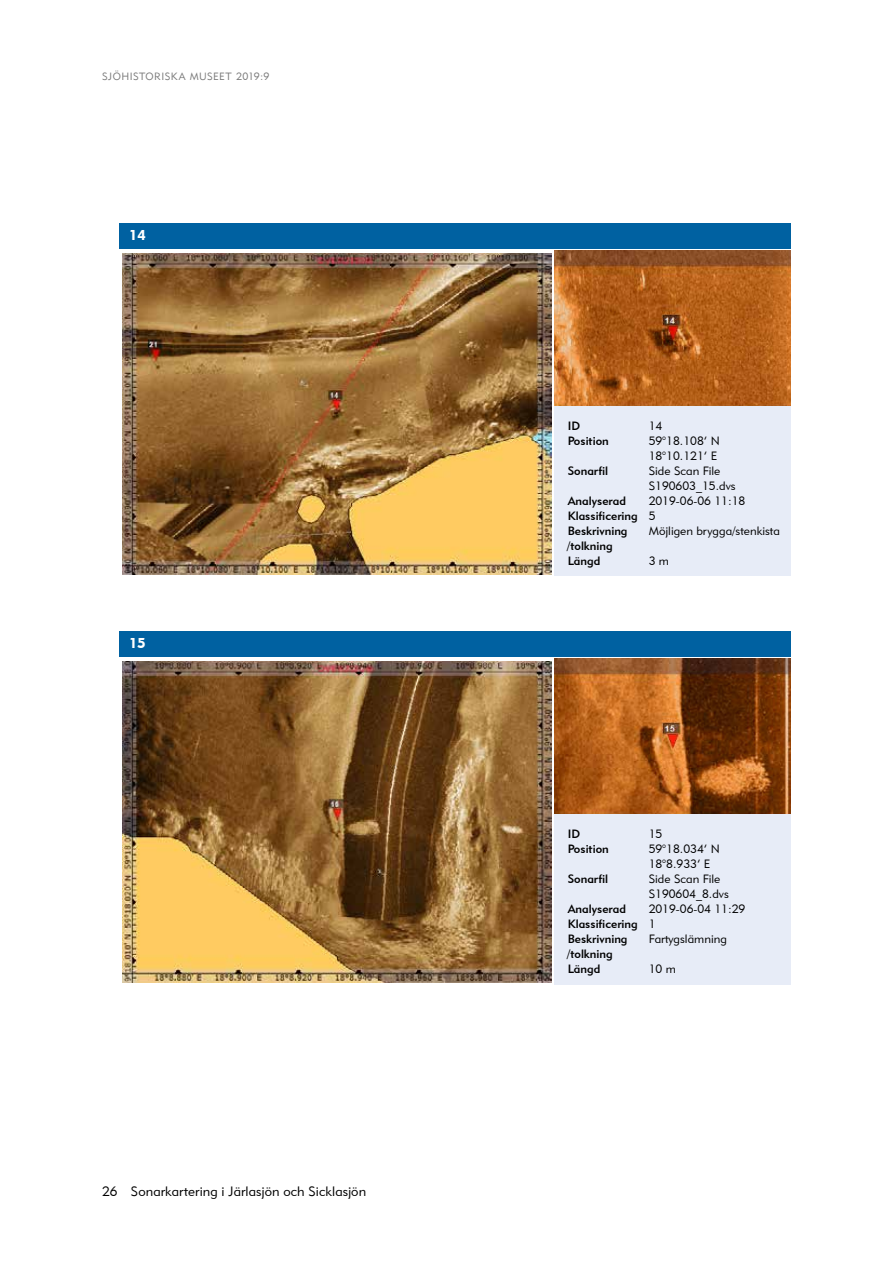
<style>
.page{position:relative;width:893px;height:1263px;background:#fff}
.page>*{position:absolute;margin:0;border:0;box-sizing:border-box;transform-origin:0 0}
.t1{font:14.25px "Geometric 415 BT Black A";color:#fff}
.t2{font:13.5px "Geometric 415 BT Lite A";letter-spacing:.005em;color:#000}
.Formula{font:12px/15px "Geometric 415 BT Lite A";color:#000}
.t3{font:12px/14.9px "Geometric 415 BT Medium A";color:#000}
.t4{font:10.5px "Geometric 415 BT Lite A";letter-spacing:.04em;color:#797979}
.s1{font-family:"Geometric 415 BT Lite A"}
</style>
<div class="page">
<div style="left:554px;top:407px;width:237px;height:169px;background:#e7ecf7"></div>
<div style="left:119px;top:223px;width:672px;height:25px;background:#0061a1"></div>
<img style="left:122px;top:253px;width:429px;height:322px">
<img style="left:554px;top:251px;width:237px;height:155px">
<div style="left:119px;top:631px;width:672px;height:26px;background:#0061a1"></div>
<img style="left:122px;top:661px;width:429px;height:322px">
<div style="left:554px;top:815px;width:237px;height:170px;background:#e7ecf7"></div>
<img style="left:554px;top:658px;width:237px;height:157px">
<p class="t4" style="left:102px;top:70px;width:169px">SJÖHISTORISKA MUSEET 2019:9</p>
<h4 class="t1" style="left:129px;top:226px;width:18px">14</h4>
<h4 class="t1" style="left:129px;top:634px;width:18px">15</h4>
<p class="t2" style="left:102px;top:1183px;width:266px">26 Sonarkartering i Järlasjön och Sicklasjön</p>
<p class="t3" style="left:568px;top:418px;width:14px">ID</p>
<p class="Formula" style="left:649px;top:418px;width:15px">14</p>
<p class="t3" style="left:568px;top:433px;width:43px">Position</p>
<p class="Formula" style="left:649px;top:433px;width:73px">59°18.108’ N</p>
<p class="Formula" style="left:649px;top:448px;width:70px">18°10.121’ E</p>
<p class="t3" style="left:568px;top:463px;width:42px">Sonarfil</p>
<p class="Formula" style="left:649px;top:463px;width:88px">Side Scan File<br>S190603_15.dvs</p>
<p class="t3" style="left:568px;top:493px;width:60px">Analyserad</p>
<p class="Formula" style="left:649px;top:493px;width:98px">2019-06-06 11:18</p>
<p class="t3" style="left:568px;top:508px;width:89px">Klassificering <span class="s1">5</span></p>
<p class="t3" style="left:567px;top:523px;width:62px">Beskrivning /tolkning</p>
<p class="Formula" style="left:649px;top:523px;width:133px">Möjligen brygga/stenkista</p>
<p class="t3" style="left:568px;top:553px;width:34px">Längd</p>
<p class="Formula" style="left:649px;top:553px;width:22px">3 m</p>
<p class="t3" style="left:568px;top:826px;width:14px">ID</p>
<p class="Formula" style="left:649px;top:826px;width:15px">15</p>
<p class="t3" style="left:568px;top:841px;width:43px">Position</p>
<p class="Formula" style="left:649px;top:841px;width:73px">59°18.034’ N</p>
<p class="Formula" style="left:649px;top:856px;width:63px">18°8.933’ E</p>
<p class="t3" style="left:568px;top:871px;width:42px">Sonarfil</p>
<p class="Formula" style="left:649px;top:871px;width:82px">Side Scan File<br>S190604_8.dvs</p>
<p class="t3" style="left:568px;top:901px;width:60px">Analyserad</p>
<p class="Formula" style="left:649px;top:901px;width:98px">2019-06-04 11:29</p>
<p class="t3" style="left:568px;top:916px;width:89px">Klassificering <span class="s1">1</span></p>
<p class="t3" style="left:567px;top:931px;width:62px">Beskrivning /tolkning</p>
<p class="Formula" style="left:649px;top:931px;width:80px">Fartygslämning</p>
<p class="t3" style="left:568px;top:961px;width:34px">Längd</p>
<p class="Formula" style="left:649px;top:961px;width:29px">10 m</p>
</div>
